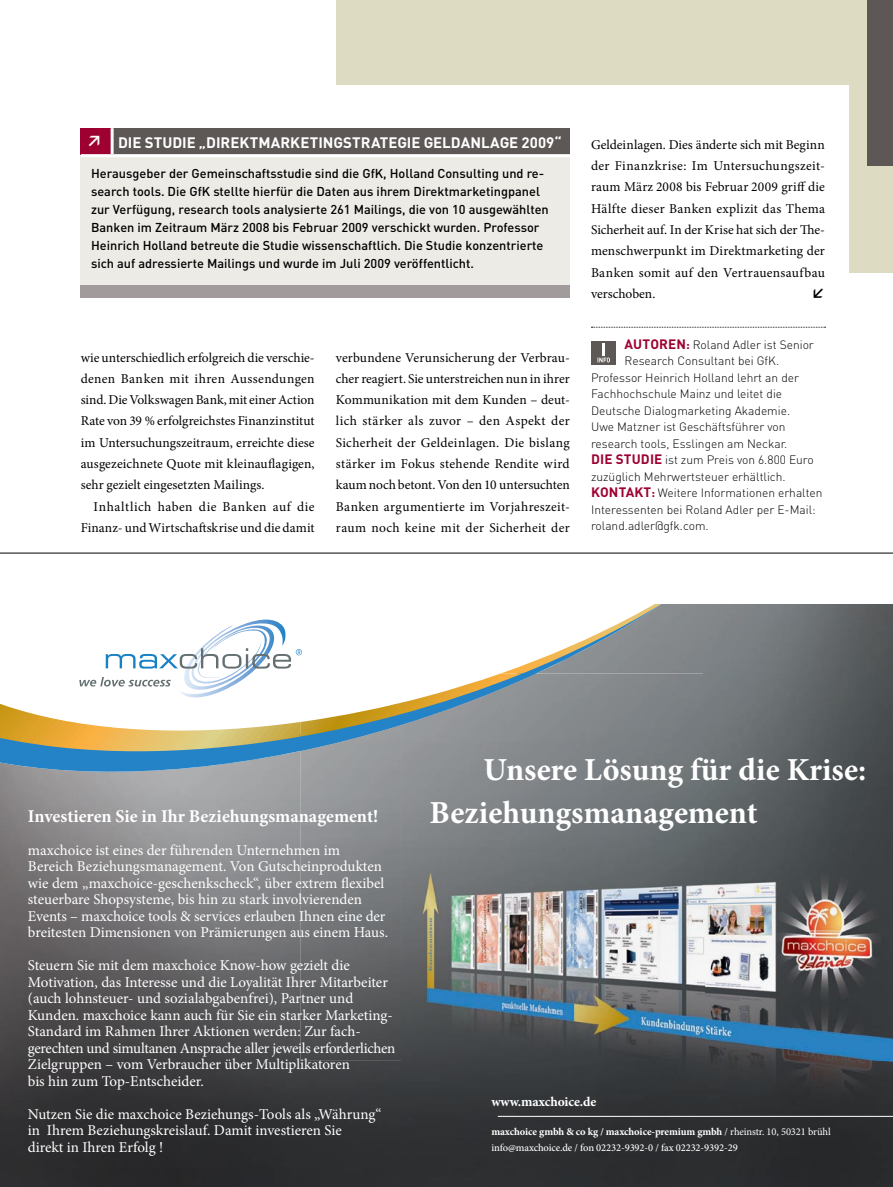
<style>
.page{position:relative;width:893px;height:1187px;background:#fff}
.page>*{position:absolute;margin:0;border:0;box-sizing:border-box;transform-origin:0 0}
.t1{font:700 32.1px/42.8px "Minion Pro";color:#fff}
.t2{font:700 18px "Minion Pro";color:#fff}
.t3{font:15px/16.5px "Minion Pro";letter-spacing:-.005em;color:#fff}
.caf_kasten_titel{font:700 15px "DINOT";color:#fff}
.acg_grundtext{font:700 15px "DINOT";color:#fff}
.ach_grundtext_mit_ei{font:13.5px/21.3px "Minion Pro";letter-spacing:.02em;color:#000;text-align:justify}
.acg_grundtext-2{font:13.5px/21.3px "Minion Pro";letter-spacing:.005em;color:#000;text-align:justify}
.t4{font:700 13.5px "Minion Pro";letter-spacing:-.01em;color:#fff}
.ach_grundtext_mit_ei-2{font:700 13.5px "DINOT";color:#000}
.cao_kasten_grundtext{font:500 12.75px/18px "DINOT";color:#000}
.azz_autor_zusatz{font:300 12px "DINOT";color:#000}
.t5{font:500 10.5px/15.8px "Minion Pro";letter-spacing:-.01em;color:#fff}
.s1{font-weight:700;font-size:13.5px;color:#9d0031}
.s2{font-weight:700;color:#9d0031}
.s3{font-weight:700}
.s4{font-weight:400}
</style>
<div class="page">
<div style="left:336px;top:0;width:557px;height:272px;background:#dedbc3"></div>
<div style="left:302px;top:85px;width:547px;height:213px;background:#fff"></div>
<hr style="left:0;top:552px;width:893px;height:1px;background:#000">
<svg style="left:591px;top:327px;width:235px;height:1px"></svg>
<div style="left:591px;top:341px;width:25px;height:24px;background:#5d5856"></div>
<svg style="left:597px;top:343px;width:13px;height:19px"></svg>
<div style="left:81px;top:128px;width:31px;height:28px;background:#9d0031"></div>
<div style="left:112px;top:128px;width:458px;height:28px;background:#5d5856"></div>
<div style="left:81px;top:156px;width:489px;height:129px;background:#edebe6"></div>
<div style="left:81px;top:285px;width:489px;height:12px;background:#a19c9b"></div>
<hr style="left:81px;top:154px;width:31px;height:3px;background:#fff">
<hr style="left:112px;top:154px;width:458px;height:3px;background:#fff">
<hr style="left:111px;top:128px;width:3px;height:26px;background:#fff">
<div style="left:867px;top:0;width:26px;height:166px;background:#5d5856"></div>
<img style="left:677px;top:604px;width:216px;height:38px">
<img style="left:0;top:781px;width:38px;height:405px">
<img style="left:677px;top:642px;width:216px;height:31px">
<img style="left:38px;top:781px;width:263px;height:266px">
<img style="left:38px;top:1047px;width:612px;height:139px">
<img style="left:650px;top:1060px;width:243px;height:126px">
<svg style="left:0;top:751px;width:301px;height:30px;background:#6493b5"></svg>
<svg style="left:0;top:604px;width:675px;height:147px"></svg>
<svg style="left:79px;top:619px;width:223px;height:80px"></svg>
<img style="left:402px;top:673px;width:491px;height:387px">
<img style="left:301px;top:750px;width:101px;height:310px">
<img style="left:301px;top:673px;width:235px;height:77px">
<img style="left:301px;top:673px;width:222px;height:63px">
<hr style="left:498px;top:1115px;width:395px;height:1px;background:#fff">
<p class="acg_grundtext" style="left:87px;top:129px;width:17px">↗</p>
<p class="caf_kasten_titel" style="left:118px;top:132px;width:445px">DIE STUDIE „DIREKTMARKETINGSTRATEGIE GELDANLAGE 2009“</p>
<p class="cao_kasten_grundtext" style="left:91px;top:164px;width:459px">Herausgeber der Gemeinschaftsstudie sind die GfK, Holland Consulting und re&shy;search tools. Die GfK stellte hierfür die Daten aus ihrem Direktmarketingpanel zur Verfügung, research tools analysierte 261 Mailings, die von 10 ausgewählten Banken im Zeitraum März 2008 bis Februar 2009 verschickt wurden. Professor Heinrich Holland betreute die Studie wissenschaftlich. Die Studie konzentrierte sich auf adressierte Mailings und wurde im Juli 2009 veröffentlicht.</p>
<p class="acg_grundtext-2" style="left:81px;top:347px;width:235px">wie unterschiedlich erfolgreich die verschie&shy;denen Banken mit ihren Aussendungen sind. Die Volkswagen Bank, mit einer Action Rate von 39 % erfolgreichstes Finanzinstitut im Untersuchungszeitraum, erreichte diese ausgezeichnete Quote mit kleinauflagigen, sehr gezielt eingesetzten Mailings.</p>
<p class="ach_grundtext_mit_ei" style="left:81px;top:495px;width:235px;text-align:right">Inhaltlich haben die Banken auf die<br>Finanz- und Wirtschaftskrise und die damit</p>
<p class="ach_grundtext_mit_ei" style="left:336px;top:347px;width:235px">verbundene Verunsicherung der Verbrau&shy;cher reagiert. Sie unterstreichen nun in ihrer Kommunikation mit dem Kunden – deut&shy;lich stärker als zuvor – den Aspekt der Sicherheit der Geldeinlagen. Die bislang stärker im Fokus stehende Rendite wird kaum noch betont. Von den 10 untersuchten Banken argumentierte im Vorjahreszeit&shy;raum noch keine mit der Sicherheit der</p>
<p class="ach_grundtext_mit_ei" style="left:591px;top:134px;width:235px">Geldeinlagen. Dies änderte sich mit Beginn der Finanzkrise: Im Untersuchungszeit&shy;raum März 2008 bis Februar 2009 griff die Hälfte dieser Banken explizit das Thema Sicherheit auf. In der Krise hat sich der The&shy;menschwerpunkt im Direktmarketing der Banken somit auf den Vertrauensaufbau verschoben.</p>
<p class="ach_grundtext_mit_ei-2" style="left:811px;top:283px;width:15px">↙</p>
<p class="azz_autor_zusatz" style="left:624px;top:336px;width:191px"><span class="s1">AUTOREN</span><span class="s2">:</span> Roland Adler ist Senior</p>
<p class="azz_autor_zusatz" style="left:624px;top:353px;width:156px">Research Consultant bei GfK.</p>
<p class="azz_autor_zusatz" style="left:591px;top:369px;width:209px">Professor Heinrich Holland lehrt an der</p>
<p class="azz_autor_zusatz" style="left:591px;top:386px;width:193px">Fachhochschule Mainz und leitet die</p>
<p class="azz_autor_zusatz" style="left:591px;top:402px;width:201px">Deutsche Dialogmarketing Akademie.</p>
<p class="azz_autor_zusatz" style="left:591px;top:419px;width:196px">Uwe Matzner ist Geschäftsführer von</p>
<p class="azz_autor_zusatz" style="left:591px;top:435px;width:198px">research tools, Esslingen am Neckar.</p>
<p class="azz_autor_zusatz" style="left:591px;top:452px;width:224px"><span class="s1">DIE STUDIE</span> ist zum Preis von 6.800 Euro</p>
<p class="azz_autor_zusatz" style="left:591px;top:468px;width:196px">zuzüglich Mehrwertsteuer erhältlich.</p>
<p class="azz_autor_zusatz" style="left:591px;top:485px;width:233px"><span class="s1">KONTAKT</span><span class="s2">:</span> Weitere Informationen erhalten</p>
<p class="azz_autor_zusatz" style="left:591px;top:501px;width:226px">Interessenten bei Roland Adler per E-Mail:</p>
<p class="azz_autor_zusatz" style="left:591px;top:518px;width:119px">roland.adler@gfk.com.</p>
<p class="t2" style="left:28px;top:803px;width:352px">Investieren Sie in Ihr Beziehungsmanagement!</p>
<p class="t3" style="left:28px;top:841px;width:362px">maxchoice ist eines der führenden Unternehmen im Bereich Beziehungsmanagement. Von Gutscheinprodukten wie dem „maxchoice-geschenkscheck“, über extrem flexibel steuerbare Shopsysteme, bis hin zu stark involvierenden Events – maxchoice tools &amp; services erlauben Ihnen eine der breitesten Dimensionen von Prämierungen aus einem Haus.</p>
<p class="t3" style="left:28px;top:957px;width:369px">Steuern Sie mit dem maxchoice Know-how gezielt die Motivation, das Interesse und die Loyalität Ihrer Mitarbeiter (auch lohnsteuer- und sozialabgabenfrei), Partner und Kunden. maxchoice kann auch für Sie ein starker Marketing-Standard im Rahmen Ihrer Aktionen werden: Zur fach - gerechten und simultanen Ansprache aller jeweils erforderlichen Zielgruppen – vom Verbraucher über Multiplikatoren<br>bis hin zum Top-Entscheider.</p>
<p class="t3" style="left:28px;top:1105px;width:355px">Nutzen Sie die maxchoice Beziehungs-Tools als „Währung“ in Ihrem Beziehungskreislauf. Damit investieren Sie<br>di rekt in Ihren Erfolg !</p>
<p class="t1" style="left:430px;top:747px;width:438px;text-indent:54px">Unsere Lösung für die Krise:<br>Beziehungsmanagement</p>
<p class="t4" style="left:491px;top:1091px;width:106px">www.maxchoice.de</p>
<p class="t5" style="left:491px;top:1123px;width:341px"><span class="s3">maxchoice gmbh &amp; co kg / maxchoice-premium gmbh</span> <span class="s4">/ rheinstr. 10, 50321 brühl </span>info@maxchoice.de / fon 02232-9392-0 / fax 02232-9392-29</p>
</div>
